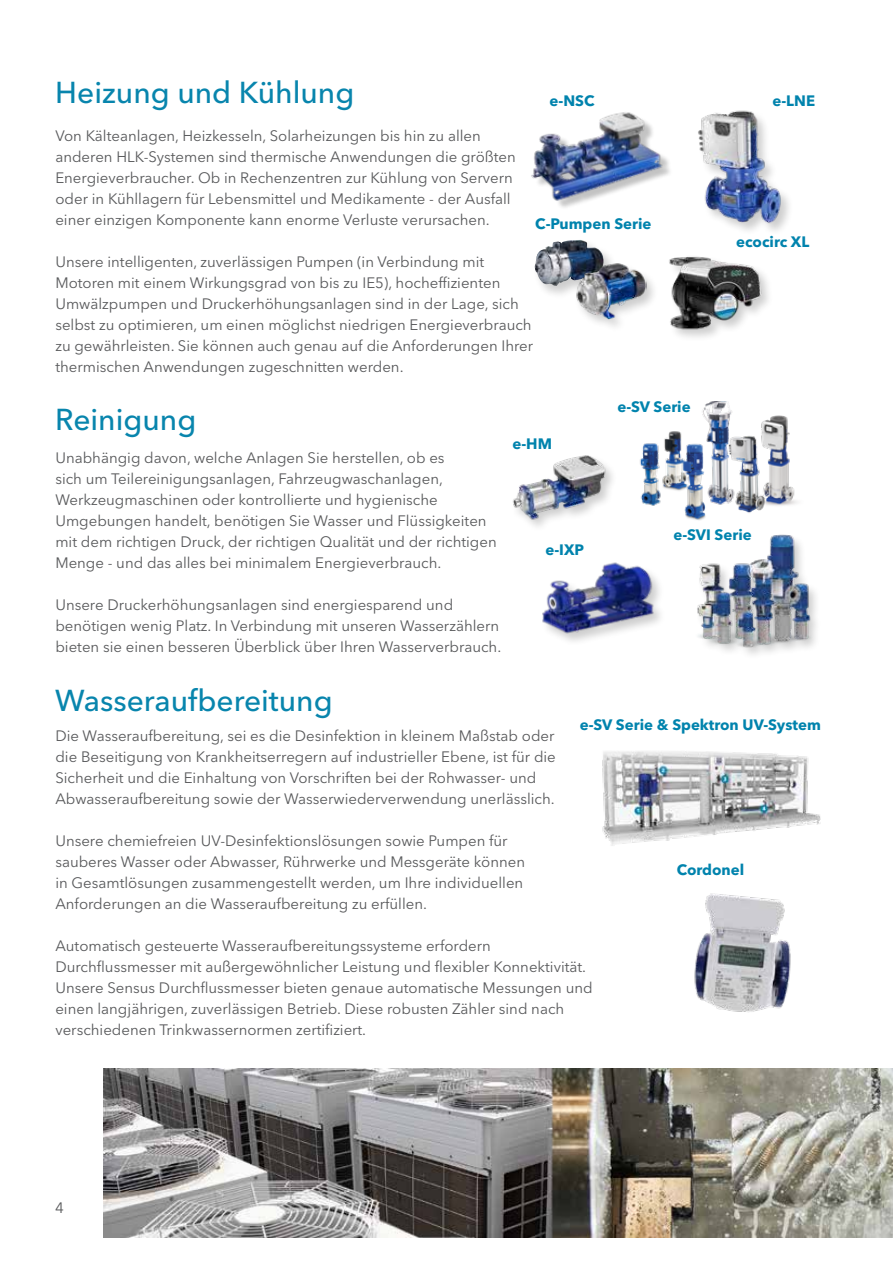
<style>
.page{position:relative;width:893px;height:1263px;background:#fff}
.page>*{position:absolute;margin:0;border:0;box-sizing:border-box;transform-origin:0 0}
.t1{font:500 30px "Avenir Next LT Pro";color:#0885ad}
.t2{font:15px/21px "Avenir Next LT Pro";color:#58595b}
.t3{font:700 15px "Avenir Next LT Pro";color:#0083ad}
</style>
<div class="page">
<img style="left:602px;top:751px;width:219px;height:95px">
<img style="left:531px;top:112px;width:135px;height:94px">
<div style="left:696px;top:110px;width:98px;height:126px;background:#000;opacity:.2"></div>
<img style="left:696px;top:110px;width:85px;height:126px">
<div style="left:532px;top:239px;width:85px;height:61px;background:#000;opacity:.2"></div>
<img style="left:535px;top:240px;width:69px;height:46px">
<div style="left:574px;top:263px;width:84px;height:69px;background:#000;opacity:.2"></div>
<img style="left:570px;top:260px;width:77px;height:59px">
<img style="left:669px;top:256px;width:100px;height:80px">
<img style="left:542px;top:580px;width:109px;height:62px">
<img style="left:513px;top:455px;width:80px;height:71px">
<img style="left:593px;top:402px;width:204px;height:180px">
<div style="left:695px;top:534px;width:127px;height:126px;background:#000;opacity:.2"></div>
<img style="left:651px;top:522px;width:171px;height:128px">
<img style="left:104px;top:1068px;width:789px;height:169px">
<img style="left:694px;top:893px;width:97px;height:119px">
<h1 class="t1" style="left:55px;top:75px;width:301px">Heizung und Kühlung</h1>
<p class="t2" style="left:55px;top:125px;width:462px">Von Kälteanlagen, Heizkesseln, Solarheizungen bis hin zu allen anderen HLK-Systemen sind thermische Anwendungen die größten Energieverbraucher. Ob in Rechenzentren zur Kühlung von Servern oder in Kühllagern für Lebensmittel und Medikamente - der Ausfall einer einzigen Komponente kann enorme Verluste verursachen.</p>
<p class="t2" style="left:55px;top:251px;width:479px">Unsere intelligenten, zuverlässigen Pumpen (in Verbindung mit Motoren mit einem Wirkungsgrad von bis zu IE5), hocheffizienten Umwälzpumpen und Druckerhöhungsanlagen sind in der Lage, sich selbst zu optimieren, um einen möglichst niedrigen Energieverbrauch zu gewährleisten. Sie können auch genau auf die Anforderungen Ihrer thermischen Anwendungen zugeschnitten werden.</p>
<p class="t3" style="left:549px;top:91px;width:46px">e-NSC</p>
<p class="t3" style="left:535px;top:215px;width:118px">C-Pumpen Serie</p>
<p class="t3" style="left:772px;top:91px;width:44px">e-LNE</p>
<p class="t3" style="left:736px;top:232px;width:75px">ecocirc XL</p>
<h1 class="t1" style="left:55px;top:402px;width:143px">Reinigung</h1>
<p class="t2" style="left:55px;top:448px;width:443px">Unabhängig davon, welche Anlagen Sie herstellen, ob es<br>sich um Teilereinigungsanlagen, Fahrzeugwaschanlagen, Werkzeugmaschinen oder kontrollierte und hygienische Umgebungen handelt, benötigen Sie Wasser und Flüssigkeiten mit dem richtigen Druck, der richtigen Qualität und der richtigen Menge - und das alles bei minimalem Energieverbrauch.</p>
<p class="t2" style="left:55px;top:595px;width:447px">Unsere Druckerhöhungsanlagen sind energiesparend und benötigen wenig Platz. In Verbindung mit unseren Wasserzählern bieten sie einen besseren Überblick über Ihren Wasserverbrauch.</p>
<p class="t3" style="left:512px;top:435px;width:41px">e-HM</p>
<p class="t3" style="left:545px;top:541px;width:40px">e-IXP</p>
<p class="t3" style="left:617px;top:397px;width:75px">e-SV Serie</p>
<p class="t3" style="left:673px;top:526px;width:80px">e-SVI Serie</p>
<h1 class="t1" style="left:55px;top:682px;width:279px">Wasseraufbereitung</h1>
<p class="t2" style="left:55px;top:725px;width:502px">Die Wasseraufbereitung, sei es die Desinfektion in kleinem Maßstab oder die Beseitigung von Krankheitserregern auf industrieller Ebene, ist für die Sicherheit und die Einhaltung von Vorschriften bei der Rohwasser- und Abwasseraufbereitung sowie der Wasserwiederverwendung unerlässlich.</p>
<p class="t2" style="left:55px;top:830px;width:471px">Unsere chemiefreien UV-Desinfektionslösungen sowie Pumpen für sauberes Wasser oder Abwasser, Rührwerke und Messgeräte können in Gesamtlösungen zusammengestellt werden, um Ihre individuellen Anforderungen an die Wasseraufbereitung zu erfüllen.</p>
<p class="t2" style="left:55px;top:935px;width:539px">Automatisch gesteuerte Wasseraufbereitungssysteme erfordern Durchflussmesser mit außergewöhnlicher Leistung und flexibler Konnektivität.<br>Unsere Sensus Durchflussmesser bieten genaue automatische Messungen und einen langjährigen, zuverlässigen Betrieb. Diese robusten Zähler sind nach verschiedenen Trinkwassernormen zertifiziert.</p>
<p class="t3" style="left:580px;top:716px;width:243px">e-SV Serie &amp; Spektron UV-System</p>
<p class="t3" style="left:677px;top:860px;width:69px">Cordonel</p>
<p class="t2" style="left:55px;top:1197px;width:10px">4</p>
</div>
